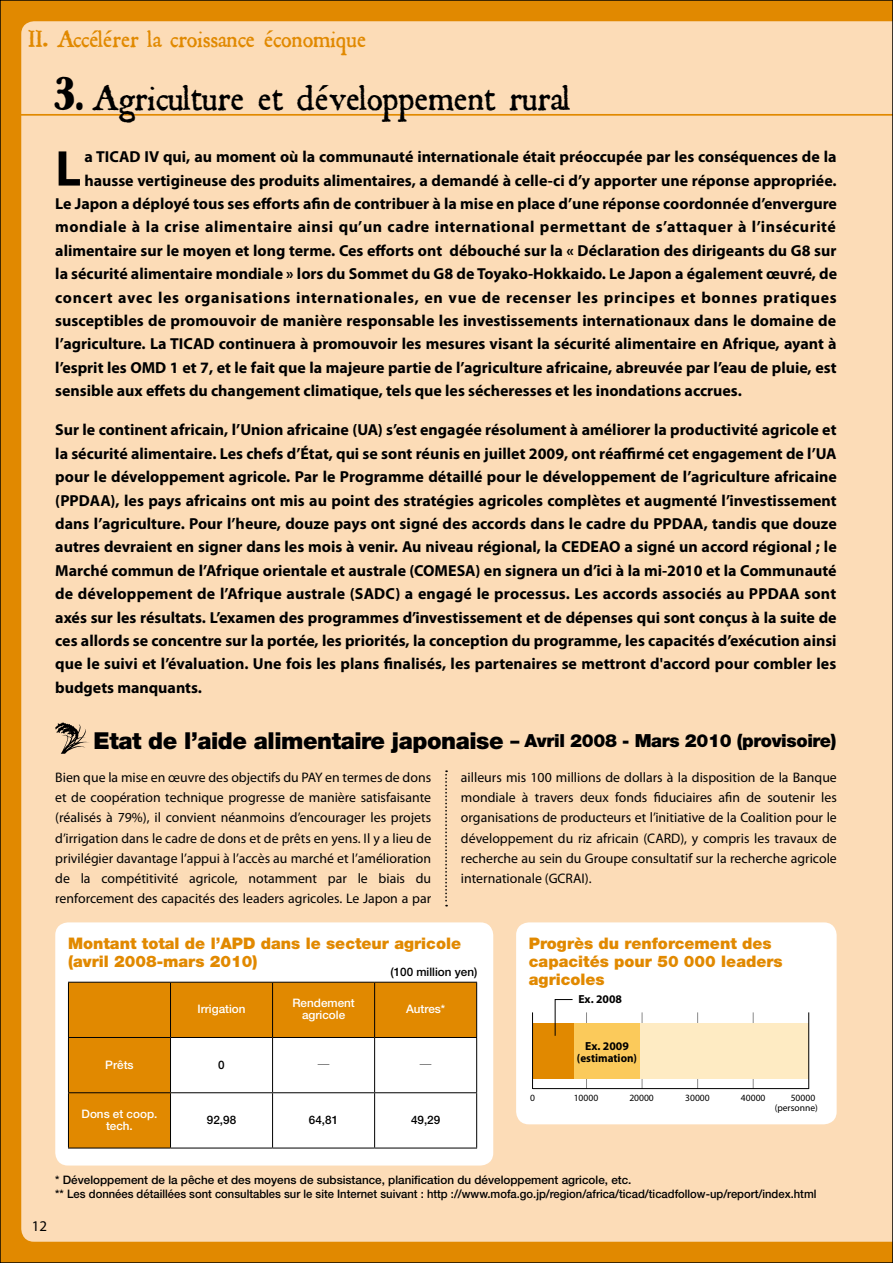
<style>
.page{position:relative;width:893px;height:1263px;background:#e18900}
.page>*{position:absolute;margin:0;border:0;box-sizing:border-box;transform-origin:0 0}
.t1{font:700 50.7px "Myriad Pro";color:#000}
.t2{font:38.25px "Roman Antique";color:#000}
.t3{font:25.5px "Roman Antique";color:#e18900}
.t4{font:900 23.4px "Helvetica Neue";letter-spacing:-.02em;color:#000}
.t5{font:700 15.9px/23.4px "Myriad Pro";color:#000;text-align:justify}
.t6{font:900 15.9px/18px "Helvetica Neue";color:#e18900}
.t7{font:700 15.9px "Myriad Pro";letter-spacing:.035em;color:#000}
.t8{font:700 15.9px "Myriad Pro";letter-spacing:.045em;color:#000}
.t9{font:14.85px "Myriad Pro";color:#000}
.t10{font:13.8px/20.2px "Myriad Pro";color:#000;text-align:justify}
.t11{font:500 11.7px/13.8px "Helvetica Neue";color:#000}
.t12{font:500 11.7px/11.7px "Helvetica Neue";color:#fff;text-align:center}
.t13{font:700 11.7px/11.7px "Myriad Pro";color:#000;text-align:center}
.t14{font:11.7px "Koz Min Pro";color:#000}
.t15{font:9.6px/10.2px "Myriad Pro";color:#000;text-align:right}
.s1{font-family:"Bernhard Std";font-weight:700;font-stretch:condensed;font-size:46.8px}
.s2{font-size:18px}
</style>
<div class="page">
<div style="left:21px;top:21px;width:870px;height:1221px;background:#fcdcb7"></div>
<hr style="left:0;top:114px;width:893px;height:2px;background:#e18900">
<svg style="left:55px;top:722px;width:35px;height:32px"></svg>
<div style="left:55px;top:922px;width:438px;height:243px;background:#fff;border-radius:13px"></div>
<svg style="left:69px;top:983px;width:407px;height:164px;fill:#e18900"></svg>
<hr style="left:68px;top:982px;width:103px;height:1px;background:#000">
<hr style="left:68px;top:983px;width:1px;height:54px;background:#000">
<hr style="left:171px;top:982px;width:102px;height:1px;background:#000">
<hr style="left:170px;top:983px;width:1px;height:54px;background:#000">
<hr style="left:273px;top:982px;width:102px;height:1px;background:#000">
<hr style="left:272px;top:983px;width:1px;height:54px;background:#000">
<hr style="left:375px;top:982px;width:102px;height:1px;background:#000">
<hr style="left:374px;top:983px;width:1px;height:54px;background:#000">
<hr style="left:476px;top:983px;width:1px;height:54px;background:#000">
<hr style="left:68px;top:1037px;width:103px;height:1px;background:#000">
<hr style="left:68px;top:1038px;width:1px;height:54px;background:#000">
<hr style="left:171px;top:1037px;width:102px;height:1px;background:#000">
<hr style="left:170px;top:1038px;width:1px;height:54px;background:#000">
<hr style="left:273px;top:1037px;width:102px;height:1px;background:#000">
<hr style="left:272px;top:1038px;width:1px;height:54px;background:#000">
<hr style="left:375px;top:1037px;width:102px;height:1px;background:#000">
<hr style="left:374px;top:1038px;width:1px;height:54px;background:#000">
<hr style="left:476px;top:1038px;width:1px;height:54px;background:#000">
<hr style="left:68px;top:1092px;width:103px;height:1px;background:#000">
<hr style="left:68px;top:1093px;width:1px;height:54px;background:#000">
<hr style="left:171px;top:1092px;width:102px;height:1px;background:#000">
<hr style="left:170px;top:1093px;width:1px;height:54px;background:#000">
<hr style="left:273px;top:1092px;width:102px;height:1px;background:#000">
<hr style="left:272px;top:1093px;width:1px;height:54px;background:#000">
<hr style="left:375px;top:1092px;width:102px;height:1px;background:#000">
<hr style="left:374px;top:1093px;width:1px;height:54px;background:#000">
<hr style="left:476px;top:1093px;width:1px;height:54px;background:#000">
<hr style="left:68px;top:1147px;width:103px;height:1px;background:#000">
<hr style="left:171px;top:1147px;width:102px;height:1px;background:#000">
<hr style="left:273px;top:1147px;width:102px;height:1px;background:#000">
<hr style="left:375px;top:1147px;width:102px;height:1px;background:#000">
<div style="left:516px;top:922px;width:321px;height:202px;background:#fff;border-radius:13px"></div>
<hr style="left:586px;top:1012px;width:1px;height:77px;background:#898989">
<hr style="left:642px;top:1012px;width:1px;height:77px;background:#898989">
<hr style="left:697px;top:1012px;width:1px;height:77px;background:#898989">
<hr style="left:753px;top:1012px;width:1px;height:77px;background:#898989">
<hr style="left:533px;top:1088px;width:276px;height:1px;background:#000">
<div style="left:533px;top:1023px;width:41px;height:55px;background:#e18900"></div>
<div style="left:574px;top:1023px;width:66px;height:55px;background:#fbca5b"></div>
<div style="left:640px;top:1023px;width:168px;height:55px;background:#feebc3"></div>
<hr style="left:532px;top:1012px;width:1px;height:77px;background:#000">
<hr style="left:808px;top:1012px;width:1px;height:77px;background:#000">
<svg style="left:554px;top:999px;width:19px;height:37px"></svg>
<svg style="left:445px;top:770px;width:2px;height:136px"></svg>
<svg style="left:892px;top:0;width:1px;height:1263px"></svg>
<h3 class="t3" style="left:28px;top:23px;width:340px">II. Accélérer la croissance économique</h3>
<h2 class="t2" style="left:55px;top:76px;width:517px"><span class="s1">3.</span> Agriculture et développement rural</h2>
<h1 class="t1" style="left:55px;top:135px;width:27px">L</h1>
<p class="t5" style="left:84px;top:145px;width:754px">a TICAD IV qui, au moment où la communauté internationale était préoccupée par les conséquences de la</p>
<p class="t5" style="left:84px;top:168px;width:754px">hausse vertigineuse des produits alimentaires, a demandé à celle-ci d’y apporter une réponse appropriée.</p>
<p class="t5" style="left:55px;top:191px;width:783px">Le Japon a déployé tous ses efforts afin de contribuer à la mise en place d’une réponse coordonnée d’envergure</p>
<p class="t7" style="left:55px;top:217px;width:782px">mondiale à la crise alimentaire ainsi qu’un cadre international permettant de s’attaquer à l’insécurité</p>
<p class="t5" style="left:55px;top:238px;width:783px">alimentaire sur le moyen et long terme. Ces efforts ont débouché sur la « Déclaration des dirigeants du G8 sur</p>
<p class="t5" style="left:55px;top:262px;width:783px">la sécurité alimentaire mondiale » lors du Sommet du G8 de Toyako-Hokkaido. Le Japon a également œuvré, de</p>
<p class="t8" style="left:55px;top:287px;width:783px">concert avec les organisations internationales, en vue de recenser les principes et bonnes pratiques</p>
<p class="t5" style="left:55px;top:308px;width:782px">susceptibles de promouvoir de manière responsable les investissements internationaux dans le domaine de</p>
<p class="t5" style="left:55px;top:332px;width:783px">l’agriculture. La TICAD continuera à promouvoir les mesures visant la sécurité alimentaire en Afrique, ayant à</p>
<p class="t5" style="left:55px;top:355px;width:783px">l’esprit les OMD 1 et 7, et le fait que la majeure partie de l’agriculture africaine, abreuvée par l’eau de pluie, est</p>
<p class="t5" style="left:55px;top:379px;width:688px">sensible aux effets du changement climatique, tels que les sécheresses et les inondations accrues.</p>
<p class="t5" style="left:55px;top:418px;width:783px">Sur le continent africain, l’Union africaine (UA) s’est engagée résolument à améliorer la productivité agricole et la sécurité alimentaire. Les chefs d’État, qui se sont réunis en juillet 2009, ont réaffirmé cet engagement de l’UA pour le développement agricole. Par le Programme détaillé pour le développement de l’agriculture africaine (PPDAA), les pays africains ont mis au point des stratégies agricoles complètes et augmenté l’investissement dans l’agriculture. Pour l’heure, douze pays ont signé des accords dans le cadre du PPDAA, tandis que douze autres devraient en signer dans les mois à venir. Au niveau régional, la CEDEAO a signé un accord régional ; le Marché commun de l’Afrique orientale et australe (COMESA) en signera un d’ici à la mi-2010 et la Communauté de développement de l’Afrique australe (SADC) a engagé le processus. Les accords associés au PPDAA sont axés sur les résultats. L’examen des programmes d’investissement et de dépenses qui sont conçus à la suite de ces allords se concentre sur la portée, les priorités, la conception du programme, les capacités d’exécution ainsi que le suivi et l’évaluation. Une fois les plans finalisés, les partenaires se mettront d'accord pour combler les budgets manquants.</p>
<h3 class="t4" style="left:94px;top:727px;width:744px">Etat de l’aide alimentaire japonaise <span class="s2">– Avril 2008 - Mars 2010 (provisoire)</span></h3>
<p class="t10" style="left:55px;top:767px;width:377px">Bien que la mise en œuvre des objectifs du PAY en termes de dons et de coopération technique progresse de manière satisfaisante (réalisés à 79%), il convient néanmoins d’encourager les projets d’irrigation dans le cadre de dons et de prêts en yens. Il y a lieu de privilégier davantage l’appui à l’accès au marché et l’amélioration de la compétitivité agricole, notamment par le biais du renforcement des capacités des leaders agricoles. Le Japon a par</p>
<p class="t10" style="left:461px;top:767px;width:377px">ailleurs mis 100 millions de dollars à la disposition de la Banque mondiale à travers deux fonds fiduciaires afin de soutenir les organisations de producteurs et l’initiative de la Coalition pour le développement du riz africain (CARD), y compris les travaux de recherche au sein du Groupe consultatif sur la recherche agricole internationale (GCRAI).</p>
<p class="t6" style="left:68px;top:934px;width:395px">Montant total de l’APD dans le secteur agricole (avril 2008-mars 2010)</p>
<p class="t11" style="left:390px;top:965px;width:88px">(100 million yen)</p>
<p class="t12" style="left:197px;top:1003px;width:50px">Irrigation</p>
<p class="t12" style="left:292px;top:997px;width:64px">Rendement agricole</p>
<p class="t12" style="left:406px;top:1003px;width:41px">Autres*</p>
<p class="t12" style="left:105px;top:1058px;width:30px">Prêts</p>
<p class="t11" style="left:218px;top:1057px;width:8px">0</p>
<p class="t14" style="left:318px;top:1056px;width:13px">─</p>
<p class="t14" style="left:420px;top:1056px;width:13px">─</p>
<p class="t12" style="left:82px;top:1108px;width:77px">Dons et coop. tech.</p>
<p class="t11" style="left:207px;top:1112px;width:31px">92,98</p>
<p class="t11" style="left:309px;top:1112px;width:31px">64,81</p>
<p class="t11" style="left:411px;top:1112px;width:31px">49,29</p>
<p class="t6" style="left:529px;top:934px;width:255px">Progrès du renforcement des capacités pour 50 000 leaders agricoles</p>
<p class="t13" style="left:578px;top:993px;width:45px">Ex. 2008</p>
<p class="t13" style="left:577px;top:1040px;width:62px">Ex. 2009 (estimation)</p>
<p class="t15" style="left:530px;top:1092px;width:6px">0</p>
<p class="t15" style="left:574px;top:1092px;width:26px">10000</p>
<p class="t15" style="left:629px;top:1092px;width:26px">20000</p>
<p class="t15" style="left:685px;top:1092px;width:26px">30000</p>
<p class="t15" style="left:741px;top:1092px;width:26px">40000</p>
<p class="t15" style="left:775px;top:1092px;width:45px">50000 (personne)</p>
<p class="t9" style="left:32px;top:1217px;width:17px">12</p>
<p class="t11" style="left:55px;top:1172px;width:763px">* Développement de la pêche et des moyens de subsistance, planification du développement agricole, etc.<br>** Les données détaillées sont consultables sur le site Internet suivant : http ://www.mofa.go.jp/region/africa/ticad/ticadfollow-up/report/index.html</p>
</div>
